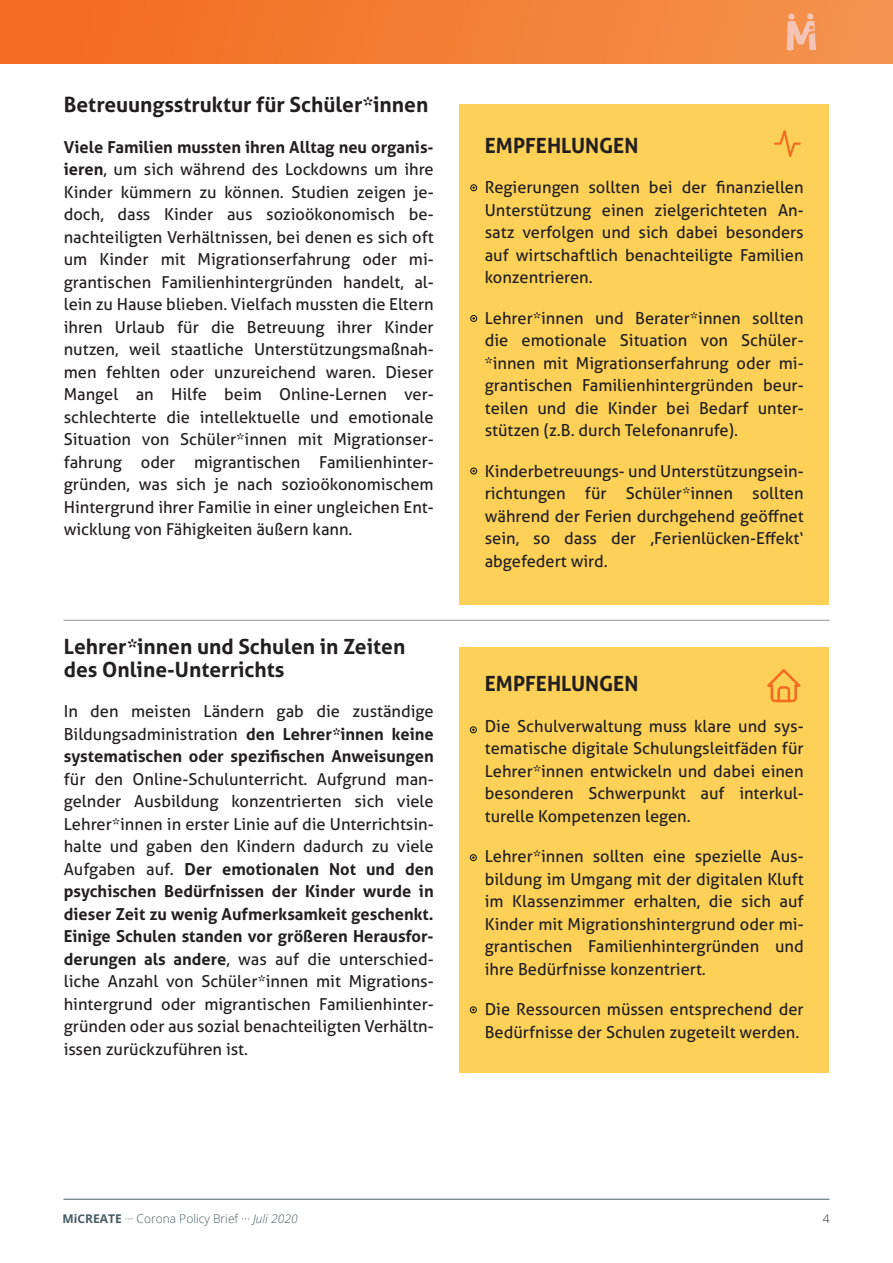
<style>
.page{position:relative;width:893px;height:1263px;background:#fff}
.page>*{position:absolute;margin:0;border:0;box-sizing:border-box;transform-origin:0 0}
.t1{font:700 21px/22.5px "Aller";color:#231f20}
.t2{font:16.5px/22.5px "Aller";color:#231f20;text-align:justify}
.t3{font:700 16.5px/22.5px "Aller";color:#231f20;text-align:justify}
.t4{font:300 12px "Open Sans";color:#465b64}
.t5{font:300 12px "Open Sans";color:#231f20}
.s1{font-weight:700}
.s2{font-weight:400}
.s3{font-style:italic}
</style>
<div class="page">
<hr style="left:64px;top:1199px;width:765px;height:1px;background:#465b64">
<div style="left:0;top:0;width:893px;height:64px;background:linear-gradient(to right,#f36a1d,#f4944f)"></div>
<svg style="left:787px;top:13px;width:29px;height:37px"></svg>
<hr style="left:892px;top:0;width:1px;height:64px;background:#f49351">
<div style="left:459px;top:104px;width:370px;height:501px;background:#fdd158"></div>
<div style="left:470px;top:185px;width:7px;height:6px;border:1px solid #080704;border-radius:50%"></div>
<div style="left:470px;top:315px;width:7px;height:7px;border:1px solid #080704;border-radius:50%"></div>
<div style="left:470px;top:468px;width:7px;height:6px;border:1px solid #080704;border-radius:50%"></div>
<svg style="left:774px;top:130px;width:27px;height:27px"></svg>
<div style="left:459px;top:647px;width:370px;height:426px;background:#fdd158"></div>
<svg style="left:767px;top:669px;width:34px;height:34px"></svg>
<hr style="left:64px;top:620px;width:765px;height:1px;background:#939598">
<div style="left:470px;top:727px;width:7px;height:6px;border:1px solid #080704;border-radius:50%"></div>
<div style="left:470px;top:854px;width:7px;height:7px;border:1px solid #080704;border-radius:50%"></div>
<div style="left:470px;top:1006px;width:7px;height:7px;border:1px solid #080704;border-radius:50%"></div>
<p class="t1" style="left:64px;top:96px;width:366px">Betreuungsstruktur für Schüler*innen</p>
<p class="t2" style="left:64px;top:137px;width:371px"><span class="s1">Viele Familien mussten ihren Alltag neu organis&shy;ieren</span>, um sich während des Lockdowns um ihre Kinder kümmern zu können. Studien zeigen je&shy;doch, dass Kinder aus sozioökonomisch be&shy;nachteiligten Verhältnissen, bei denen es sich oft um Kinder mit Migrationserfahrung oder mi&shy;grantischen Familienhintergründen handelt, al&shy;lein zu Hause blieben. Vielfach mussten die Eltern ihren Urlaub für die Betreuung ihrer Kinder nutzen, weil staatliche Unterstützungsmaßnah&shy;men fehlten oder unzureichend waren. Dieser Mangel an Hilfe beim Online-Lernen ver&shy;schlechterte die intellektuelle und emotionale Situation von Schüler*innen mit Migrationser&shy;fahrung oder migrantischen Familienhinter&shy;gründen, was sich je nach sozioökonomischem Hintergrund ihrer Familie in einer ungleichen Ent&shy;wicklung von Fähigkeiten äußern kann.</p>
<p class="t1" style="left:485px;top:136px;width:155px">EMPFEHLUNGEN</p>
<p class="t2" style="left:485px;top:178px;width:320px">Regierungen sollten bei der finanziellen Unterstützung einen zielgerichteten An&shy;satz verfolgen und sich dabei besonders auf wirtschaftlich benachteiligte Familien konzentrieren.</p>
<p class="t2" style="left:485px;top:308px;width:320px">Lehrer*innen und Berater*innen sollten die emotionale Situation von Schüler-*innen mit Migrationserfahrung oder mi&shy;grantischen Familienhintergründen beur&shy;teilen und die Kinder bei Bedarf unter&shy;stützen (z.B. durch Telefonanrufe).</p>
<p class="t2" style="left:485px;top:461px;width:320px">Kinderbetreuungs- und Unterstützungsein&shy;richtungen für Schüler*innen sollten während der Ferien durchgehend geöffnet sein, so dass der ‚Ferienlücken-Effekt‘ abgefedert wird.</p>
<p class="t1" style="left:64px;top:638px;width:343px">Lehrer*innen und Schulen in Zeiten des Online-Unterrichts</p>
<p class="t3" style="left:64px;top:702px;width:371px"><span class="s2">In den meisten Ländern gab die zuständige Bildungsadministration</span> den Lehrer*innen keine systematischen oder spezifischen Anweisungen</p>
<p class="t2" style="left:64px;top:769px;width:371px">für den Online-Schulunterricht. Aufgrund man&shy;gelnder Ausbildung konzentrierten sich viele Lehrer*innen in erster Linie auf die Unterrichtsin&shy;halte und gaben den Kindern dadurch zu viele Aufgaben auf. <span class="s1">Der emotionalen Not und den psychischen Bedürfnissen der Kinder wurde in dieser Zeit zu wenig Aufmerksamkeit geschenkt.<br>Einige Schulen standen vor größeren Herausfor&shy;derungen als andere</span>, was auf die unterschied&shy;liche Anzahl von Schüler*innen mit Migrations&shy;hintergrund oder migrantischen Familienhinter&shy;gründen oder aus sozial benachteiligten Verhältn&shy;issen zurückzuführen ist.</p>
<p class="t1" style="left:485px;top:675px;width:155px">EMPFEHLUNGEN</p>
<p class="t2" style="left:485px;top:716px;width:320px">Die Schulverwaltung muss klare und sys&shy;tematische digitale Schulungsleitfäden für Lehrer*innen entwickeln und dabei einen besonderen Schwerpunkt auf interkul&shy;turelle Kompetenzen legen.</p>
<p class="t2" style="left:485px;top:847px;width:320px">Lehrer*innen sollten eine spezielle Aus&shy;bildung im Umgang mit der digitalen Kluft im Klassenzimmer erhalten, die sich auf Kinder mit Migrationshintergrund oder mi&shy;grantischen Familienhintergründen und ihre Bedürfnisse konzentriert.</p>
<p class="t2" style="left:485px;top:1000px;width:320px">Die Ressourcen müssen entsprechend der<br>Bedürfnisse der Schulen zugeteilt werden.</p>
<p class="t4" style="left:63px;top:1214px;width:237px"><span class="s1">MiCREATE</span> ··· Corona Policy Brief ··· <span class="s3">Juli 2020</span></p>
<p class="t5" style="left:823px;top:1214px;width:8px">4</p>
</div>
